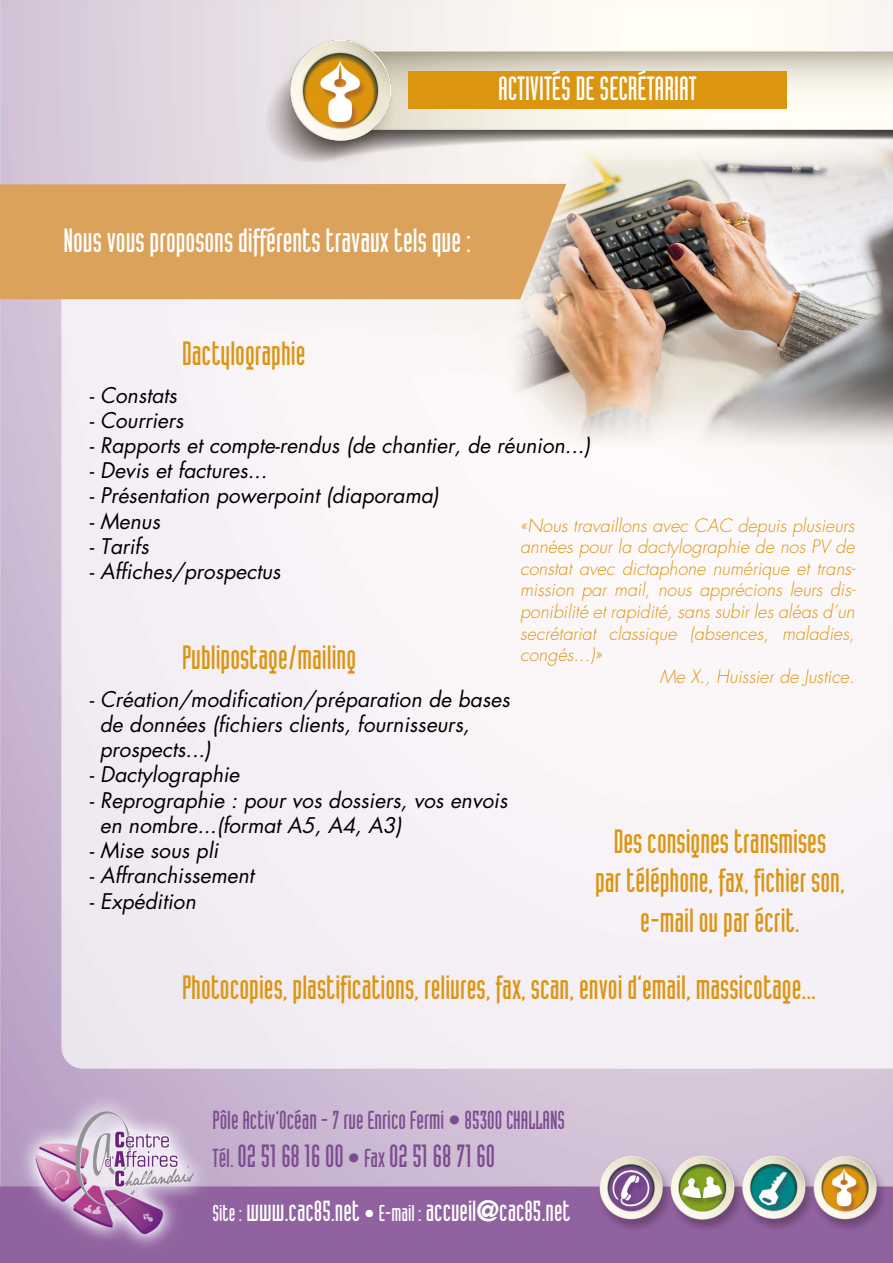
<style>
.page{position:relative;width:893px;height:1263px;background:#fff}
.page>*{position:absolute;margin:0;border:0;box-sizing:border-box;transform-origin:0 0}
.t1{font:33px/39.6px "Industria Solid A";color:#dc9511;text-align:center}
.t2{font:33px "Industria Solid A";color:#fff}
.t3{font:31.5px "Industria Solid A";color:#7d4c92}
.t4{font:28.5px "Industria Solid A";color:#fff}
.t5{font:25.5px "Industria Solid A";color:#7d4c92}
.t6{font:italic 21px/25.2px "Futura";color:#000}
.t7{font:italic 300 18px "Futura";color:#dc9511}
.s1{font-size:25.5px}
.s2{font-size:22.5px}
.s3{font-size:21px}
.s4{font-family:"Helvetica Neue";font-weight:700;font-stretch:condensed}
</style>
<div class="page">
<img style="left:0;top:0;width:893px;height:1263px">
<div style="left:408px;top:72px;width:379px;height:37px;background:#dc9511"></div>
<div style="left:0;top:184px;width:566px;height:115px;background:#dba25b"></div>
<img style="left:290px;top:40px;width:101px;height:101px">
<h1 class="t2" style="left:498px;top:70px;width:200px">ACTIVITÉS DE SECRÉTARIAT</h1>
<h1 class="t2" style="left:63px;top:222px;width:409px">Nous vous proposons différents travaux tels que :</h1>
<h1 class="t1" style="left:182px;top:333px;width:125px">Dactylographie</h1>
<p class="t6" style="left:89px;top:382px;width:89px">- Constats</p>
<p class="t6" style="left:89px;top:407px;width:96px">- Courriers</p>
<p class="t6" style="left:89px;top:432px;width:503px">- Rapports et compte-rendus (de chantier, de réunion...)</p>
<p class="t6" style="left:89px;top:458px;width:179px">- Devis et factures...</p>
<p class="t6" style="left:89px;top:483px;width:351px">- Présentation powerpoint (diaporama)</p>
<p class="t6" style="left:89px;top:508px;width:72px">- Menus</p>
<p class="t6" style="left:89px;top:533px;width:61px">- Tarifs</p>
<p class="t6" style="left:89px;top:558px;width:193px">- Affiches/prospectus</p>
<p class="t7" style="left:520px;top:513px;width:336px">«Nous travaillons avec CAC depuis plusieurs</p>
<p class="t7" style="left:520px;top:535px;width:336px">années pour la dactylographie de nos PV de</p>
<p class="t7" style="left:520px;top:557px;width:337px">constat avec dictaphone numérique et trans-</p>
<p class="t7" style="left:520px;top:578px;width:337px">mission par mail, nous apprécions leurs dis-</p>
<p class="t7" style="left:520px;top:600px;width:336px">ponibilité et rapidité, sans subir les aléas d’un</p>
<p class="t7" style="left:520px;top:621px;width:336px">secrétariat classique (absences, maladies,</p>
<p class="t7" style="left:520px;top:643px;width:83px">congés...)»</p>
<p class="t7" style="left:660px;top:665px;width:196px">Me X., Huissier de Justice.</p>
<h1 class="t1" style="left:182px;top:637px;width:176px">Publipostage/mailing</h1>
<p class="t6" style="left:100px;top:686px;width:411px;text-indent:-11px">- Création/modification/préparation de bases de données (fichiers clients, fournisseurs, prospects...)</p>
<p class="t6" style="left:89px;top:762px;width:152px">- Dactylographie</p>
<p class="t6" style="left:100px;top:787px;width:409px;text-indent:-11px">- Reprographie : pour vos dossiers, vos envois en nombre...(format A5, A4, A3)</p>
<p class="t6" style="left:89px;top:837px;width:131px">- Mise sous pli</p>
<p class="t6" style="left:89px;top:863px;width:166px">- Affranchissement</p>
<p class="t6" style="left:89px;top:888px;width:108px">- Expédition</p>
<h1 class="t1" style="left:595px;top:821px;width:251px">Des consignes transmises<br>par téléphone, fax, fichier son, e-mail ou par écrit.</h1>
<h1 class="t1" style="left:182px;top:967px;width:635px">Photocopies, plastifications, reliures, fax, scan, envoi d’email, massicotage...</h1>
<p class="t5" style="left:213px;top:1106px;width:354px">Pôle Activ’Océan - 7 rue Enrico Fermi • 85300 CHALLANS</p>
<h2 class="t3" style="left:213px;top:1139px;width:284px"><span class="s1">Tél.</span> 02 51 68 16 00 <span class="s1">• Fax</span> 02 51 68 71 60</h2>
<h3 class="t4" style="left:213px;top:1195px;width:359px"><span class="s2">Site :</span> www.cac85.net <span class="s3">•</span> <span class="s2">E-mail :</span> accueil<span class="s4">@</span>cac85.net</h3>
</div>
